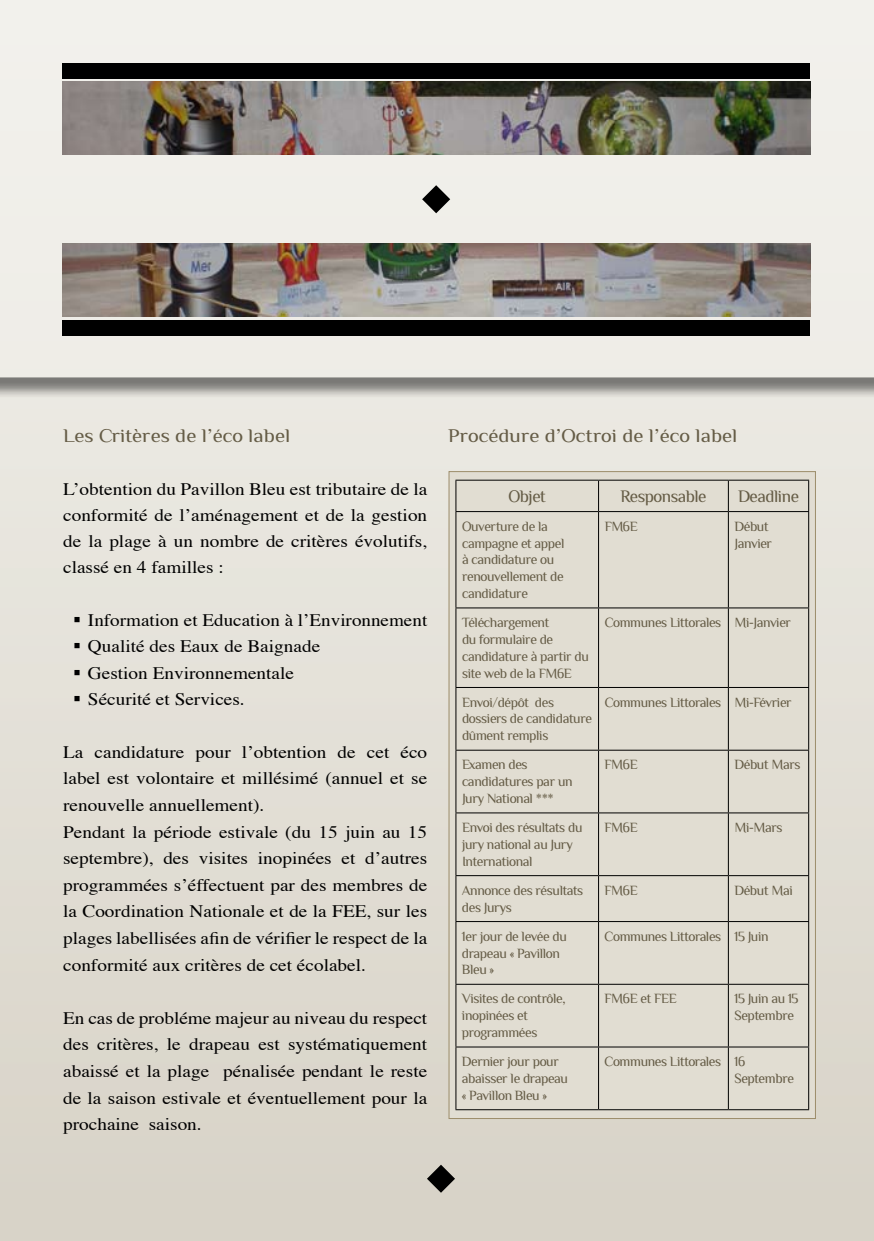
<style>
.page{position:relative;width:874px;height:1241px;background:#fff}
.page>*{position:absolute;margin:0;border:0;box-sizing:border-box;transform-origin:0 0}
.t1{font:19.25px "Philosopher";color:#655c46;scale:1.1 1}
.t2{font:17.5px/26.6px "Times";color:#000;text-align:justify;scale:1.1 1}
.t3{font:17.5px "Times";color:#000;scale:1.09 1}
.t4{font:17.5px "Philosopher";letter-spacing:-.03em;color:#655c46}
.t5{font:14px/16.8px "Philosopher";letter-spacing:-.03em;color:#655c46}
</style>
<div class="page">
<div style="left:0;top:0;width:873px;height:1240px;background:linear-gradient(to bottom,#f1f0ec,#d8d3c7)"></div>
<svg style="left:426px;top:1164px;width:29px;height:28px"></svg>
<div style="left:62px;top:320px;width:747px;height:16px;background:#000"></div>
<img style="left:62px;top:243px;width:747px;height:73px">
<div style="left:62px;top:63px;width:747px;height:16px;background:#000"></div>
<img style="left:62px;top:82px;width:747px;height:73px">
<svg style="left:422px;top:185px;width:28px;height:28px"></svg>
<div style="left:448px;top:471px;width:367px;height:647px;background:#e1ddd2;border:1px solid #9c8d6a"></div>
<hr style="left:455px;top:479px;width:143px;height:1px;background:#000">
<hr style="left:455px;top:480px;width:1px;height:31px;background:#000">
<hr style="left:598px;top:479px;width:130px;height:1px;background:#000">
<hr style="left:597px;top:480px;width:1px;height:31px;background:#000">
<hr style="left:728px;top:479px;width:80px;height:1px;background:#000">
<hr style="left:727px;top:480px;width:1px;height:31px;background:#000">
<hr style="left:807px;top:480px;width:1px;height:31px;background:#000">
<hr style="left:455px;top:511px;width:143px;height:1px;background:#000">
<hr style="left:455px;top:512px;width:1px;height:95px;background:#000">
<hr style="left:598px;top:511px;width:130px;height:1px;background:#000">
<hr style="left:597px;top:512px;width:1px;height:95px;background:#000">
<hr style="left:728px;top:511px;width:80px;height:1px;background:#000">
<hr style="left:727px;top:512px;width:1px;height:95px;background:#000">
<hr style="left:807px;top:512px;width:1px;height:95px;background:#000">
<hr style="left:455px;top:607px;width:143px;height:1px;background:#000">
<hr style="left:455px;top:608px;width:1px;height:79px;background:#000">
<hr style="left:598px;top:607px;width:130px;height:1px;background:#000">
<hr style="left:597px;top:608px;width:1px;height:79px;background:#000">
<hr style="left:728px;top:607px;width:80px;height:1px;background:#000">
<hr style="left:727px;top:608px;width:1px;height:79px;background:#000">
<hr style="left:807px;top:608px;width:1px;height:79px;background:#000">
<hr style="left:455px;top:687px;width:143px;height:1px;background:#000">
<hr style="left:455px;top:687px;width:1px;height:62px;background:#000">
<hr style="left:598px;top:687px;width:130px;height:1px;background:#000">
<hr style="left:597px;top:687px;width:1px;height:62px;background:#000">
<hr style="left:728px;top:687px;width:80px;height:1px;background:#000">
<hr style="left:727px;top:687px;width:1px;height:62px;background:#000">
<hr style="left:807px;top:687px;width:1px;height:62px;background:#000">
<hr style="left:455px;top:749px;width:143px;height:1px;background:#000">
<hr style="left:455px;top:750px;width:1px;height:62px;background:#000">
<hr style="left:598px;top:749px;width:130px;height:1px;background:#000">
<hr style="left:597px;top:750px;width:1px;height:62px;background:#000">
<hr style="left:728px;top:749px;width:80px;height:1px;background:#000">
<hr style="left:727px;top:750px;width:1px;height:62px;background:#000">
<hr style="left:807px;top:750px;width:1px;height:62px;background:#000">
<hr style="left:455px;top:812px;width:143px;height:1px;background:#000">
<hr style="left:455px;top:813px;width:1px;height:62px;background:#000">
<hr style="left:598px;top:812px;width:130px;height:1px;background:#000">
<hr style="left:597px;top:813px;width:1px;height:62px;background:#000">
<hr style="left:728px;top:812px;width:80px;height:1px;background:#000">
<hr style="left:727px;top:813px;width:1px;height:62px;background:#000">
<hr style="left:807px;top:813px;width:1px;height:62px;background:#000">
<hr style="left:455px;top:875px;width:143px;height:1px;background:#000">
<hr style="left:455px;top:875px;width:1px;height:46px;background:#000">
<hr style="left:598px;top:875px;width:130px;height:1px;background:#000">
<hr style="left:597px;top:875px;width:1px;height:46px;background:#000">
<hr style="left:728px;top:875px;width:80px;height:1px;background:#000">
<hr style="left:727px;top:875px;width:1px;height:46px;background:#000">
<hr style="left:807px;top:875px;width:1px;height:46px;background:#000">
<hr style="left:455px;top:921px;width:143px;height:1px;background:#000">
<hr style="left:455px;top:921px;width:1px;height:62px;background:#000">
<hr style="left:598px;top:921px;width:130px;height:1px;background:#000">
<hr style="left:597px;top:921px;width:1px;height:62px;background:#000">
<hr style="left:728px;top:921px;width:80px;height:1px;background:#000">
<hr style="left:727px;top:921px;width:1px;height:62px;background:#000">
<hr style="left:807px;top:921px;width:1px;height:62px;background:#000">
<hr style="left:455px;top:983px;width:143px;height:1px;background:#000">
<hr style="left:455px;top:984px;width:1px;height:62px;background:#000">
<hr style="left:598px;top:983px;width:130px;height:1px;background:#000">
<hr style="left:597px;top:984px;width:1px;height:62px;background:#000">
<hr style="left:728px;top:983px;width:80px;height:1px;background:#000">
<hr style="left:727px;top:984px;width:1px;height:62px;background:#000">
<hr style="left:807px;top:984px;width:1px;height:62px;background:#000">
<hr style="left:455px;top:1046px;width:143px;height:1px;background:#000">
<hr style="left:455px;top:1047px;width:1px;height:62px;background:#000">
<hr style="left:598px;top:1046px;width:130px;height:1px;background:#000">
<hr style="left:597px;top:1047px;width:1px;height:62px;background:#000">
<hr style="left:728px;top:1046px;width:80px;height:1px;background:#000">
<hr style="left:727px;top:1047px;width:1px;height:62px;background:#000">
<hr style="left:807px;top:1047px;width:1px;height:62px;background:#000">
<hr style="left:455px;top:1109px;width:143px;height:1px;background:#000">
<hr style="left:598px;top:1109px;width:130px;height:1px;background:#000">
<hr style="left:728px;top:1109px;width:80px;height:1px;background:#000">
<svg style="left:81px;top:626px;width:18px;height:1px"></svg>
<svg style="left:81px;top:652px;width:18px;height:1px"></svg>
<svg style="left:81px;top:678px;width:18px;height:1px"></svg>
<svg style="left:81px;top:704px;width:18px;height:1px"></svg>
<p class="t1" style="left:63px;top:425px;width:208px">Les Critères de l’éco label</p>
<p class="t2" style="left:63px;top:474px;width:332px">L’obtention du Pavillon Bleu est tributaire de la conformité de l’aménagement et de la gestion de la plage à un nombre de critères évolutifs, classé en 4 familles :</p>
<p class="t3" style="left:73px;top:603px;width:326px">▪ Information et Education à l’Environnement</p>
<p class="t2" style="left:73px;top:631px;width:226px">▪ Qualité des Eaux de Baignade</p>
<p class="t2" style="left:73px;top:657px;width:202px">▪ Gestion Environnementale</p>
<p class="t2" style="left:73px;top:684px;width:157px">▪ Sécurité et Services.</p>
<p class="t2" style="left:63px;top:736px;width:332px;text-align:left">La candidature pour l’obtention de cet éco label est volontaire et millésimé (annuel et se renouvelle annuellement).<br>Pendant la période estivale (du 15 juin au 15 septembre), des visites inopinées et d’autres programmées s’éffectuent par des membres de la Coordination Nationale et de la FEE, sur les plages labellisées afin de vérifier le respect de la conformité aux critères de cet écolabel.</p>
<p class="t2" style="left:63px;top:1002px;width:332px">En cas de probléme majeur au niveau du respect des critères, le drapeau est systématiquement abaissé et la plage pénalisée pendant le reste de la saison estivale et éventuellement pour la prochaine saison.</p>
<p class="t1" style="left:448px;top:425px;width:264px">Procédure d’Octroi de l’éco label</p>
<p class="t4" style="left:508px;top:486px;width:39px">Objet</p>
<p class="t4" style="left:620px;top:486px;width:88px">Responsable</p>
<p class="t4" style="left:737px;top:486px;width:62px">Deadline</p>
<p class="t5" style="left:462px;top:517px;width:104px">Ouverture de la campagne et appel à candidature ou renouvellement de candidature</p>
<p class="t5" style="left:604px;top:517px;width:34px">FM6E</p>
<p class="t5" style="left:734px;top:517px;width:39px">Début<br>Janvier</p>
<p class="t5" style="left:462px;top:614px;width:129px">Téléchargement<br>du formulaire de candidature à partir du site web de la FM6E</p>
<p class="t5" style="left:604px;top:614px;width:188px">Communes Littorales Mi-Janvier</p>
<p class="t5" style="left:462px;top:693px;width:132px">Envoi/dépôt des dossiers de candidature dûment remplis</p>
<p class="t5" style="left:604px;top:693px;width:189px">Communes Littorales Mi-Février</p>
<p class="t5" style="left:462px;top:756px;width:112px">Examen des candidatures par un<br>Jury National ***</p>
<p class="t5" style="left:604px;top:756px;width:34px">FM6E</p>
<p class="t5" style="left:734px;top:756px;width:68px">Début Mars</p>
<p class="t5" style="left:462px;top:819px;width:122px">Envoi des résultats du jury national au Jury<br>International</p>
<p class="t5" style="left:604px;top:819px;width:34px">FM6E</p>
<p class="t5" style="left:734px;top:819px;width:50px">Mi-Mars</p>
<p class="t5" style="left:462px;top:881px;width:123px">Annonce des résultats des Jurys</p>
<p class="t5" style="left:604px;top:881px;width:34px">FM6E</p>
<p class="t5" style="left:734px;top:881px;width:60px">Début Mai</p>
<p class="t5" style="left:461px;top:927px;width:106px">1er jour de levée du drapeau « Pavillon<br>Bleu »</p>
<p class="t5" style="left:604px;top:927px;width:166px">Communes Littorales 15 Juin</p>
<p class="t5" style="left:461px;top:990px;width:105px">Visites de contrôle, inopinées et programmées</p>
<p class="t5" style="left:604px;top:990px;width:66px">FM6E et FEE</p>
<p class="t5" style="left:734px;top:990px;width:66px">15 Juin au 15<br>Septembre</p>
<p class="t5" style="left:461px;top:1052px;width:108px">Dernier jour pour abaisser le drapeau « Pavillon Bleu »</p>
<p class="t5" style="left:734px;top:1052px;width:61px;text-indent:-130px">Communes Littorales 16<br>Septembre</p>
</div>
